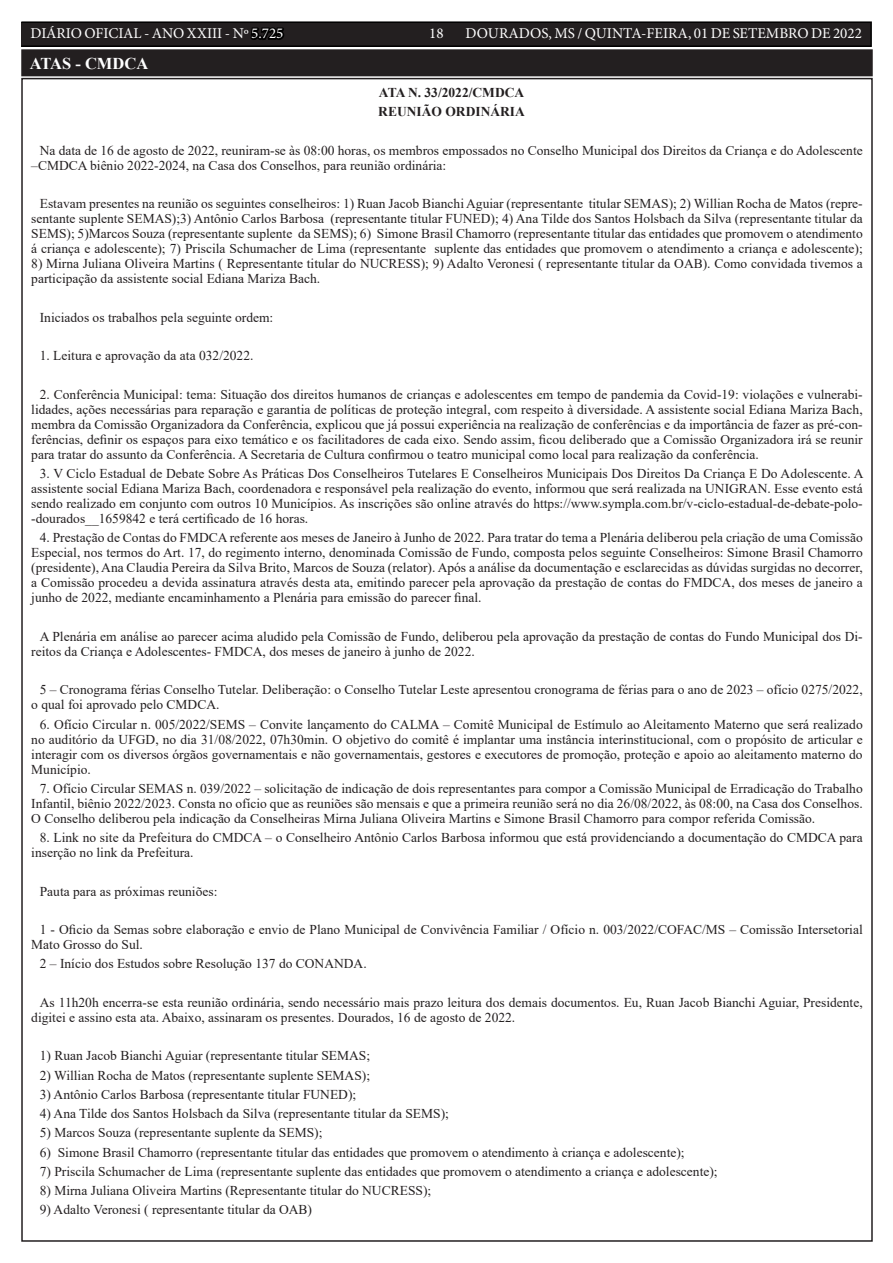
<style>
.page{position:relative;width:893px;height:1263px;background:#fff}
.page>*{position:absolute;margin:0;border:0;box-sizing:border-box;transform-origin:0 0}
.TEXTO{font:700 16.5px "Times New Roman";color:#fff}
.t1{font:15px "Minion Pro";color:#fff}
.TEXTO-2{font:13.5px/15px "Times New Roman";color:#231f20}
.TEXTO-3{font:700 13.5px "Times New Roman";color:#231f20}
.s1{color:#000}
</style>
<div class="page">
<div style="left:21px;top:22px;width:850px;height:24px;background:#231f20"></div>
<div style="left:21px;top:21px;width:851px;height:26px;border:2px solid #000"></div>
<div style="left:23px;top:51px;width:848px;height:23px;background:#231f20"></div>
<div style="left:21px;top:49px;width:852px;height:27px;border:4px solid #231f20"></div>
<p class="t1" style="left:31px;top:24px;width:254px">DIÁRIO OFICIAL - ANO XXIII - Nº <span class="s1">5.725</span></p>
<p class="t1" style="left:429px;top:24px;width:16px">18</p>
<p class="t1" style="left:465px;top:24px;width:398px">DOURADOS, MS / QUINTA-FEIRA, 01 DE SETEMBRO DE 2022</p>
<p class="TEXTO" style="left:30px;top:52px;width:120px">ATAS - CMDCA</p>
<p class="TEXTO-3" style="left:379px;top:83px;width:147px">ATA N. 33/2022/CMDCA</p>
<p class="TEXTO-3" style="left:378px;top:102px;width:148px">REUNIÃO ORDINÁRIA</p>
<p class="TEXTO-2" style="left:31px;top:142px;width:833px;text-indent:9px">Na data de 16 de agosto de 2022, reuniram-se às 08:00 horas, os membros empossados no Conselho Municipal dos Direitos da Criança e do Adolescente –CMDCA biênio 2022-2024, na Casa dos Conselhos, para reunião ordinária:</p>
<p class="TEXTO-2" style="left:31px;top:196px;width:833px;text-align:justify;text-indent:9px">Estavam presentes na reunião os seguintes conselheiros: 1) Ruan Jacob Bianchi Aguiar (representante titular SEMAS); 2) Willian Rocha de Matos (repre&shy;sentante suplente SEMAS);3) Antônio Carlos Barbosa (representante titular FUNED); 4) Ana Tilde dos Santos Holsbach da Silva (representante titular da SEMS); 5)Marcos Souza (representante suplente da SEMS); 6) Simone Brasil Chamorro (representante titular das entidades que promovem o atendimento á criança e adolescente); 7) Priscila Schumacher de Lima (representante suplente das entidades que promovem o atendimento a criança e adolescente);</p>
<p class="TEXTO-2" style="left:31px;top:256px;width:833px">8) Mirna Juliana Oliveira Martins ( Representante titular do NUCRESS); 9) Adalto Veronesi ( representante titular da OAB). Como convidada tivemos a participação da assistente social Ediana Mariza Bach.</p>
<p class="TEXTO-2" style="left:40px;top:309px;width:235px">Iniciados os trabalhos pela seguinte ordem:</p>
<p class="TEXTO-2" style="left:40px;top:348px;width:215px">1. Leitura e aprovação da ata 032/2022.</p>
<p class="TEXTO-2" style="left:31px;top:386px;width:833px;text-align:justify;text-indent:9px">2. Conferência Municipal: tema: Situação dos direitos humanos de crianças e adolescentes em tempo de pandemia da Covid-19: violações e vulnerabi&shy;lidades, ações necessárias para reparação e garantia de políticas de proteção integral, com respeito à diversidade. A assistente social Ediana Mariza Bach, membra da Comissão Organizadora da Conferência, explicou que já possui experiência na realização de conferências e da importância de fazer as pré-con&shy;ferências, definir os espaços para eixo temático e os facilitadores de cada eixo. Sendo assim, ficou deliberado que a Comissão Organizadora irá se reunir para tratar do assunto da Conferência. A Secretaria de Cultura confirmou o teatro municipal como local para realização da conferência.</p>
<p class="TEXTO-2" style="left:31px;top:466px;width:834px;text-align:justify;text-indent:9px">3. V Ciclo Estadual de Debate Sobre As Práticas Dos Conselheiros Tutelares E Conselheiros Municipais Dos Direitos Da Criança E Do Adolescente. A assistente social Ediana Mariza Bach, coordenadora e responsável pela realização do evento, informou que será realizada na UNIGRAN. Esse evento está sendo realizado em conjunto com outros 10 Municípios. As inscrições são online através do https://www.sympla.com.br/v-ciclo-estadual-de-debate-polo--dourados__1659842 e terá certificado de 16 horas.</p>
<p class="TEXTO-2" style="left:31px;top:530px;width:833px;text-align:justify;text-indent:9px">4. Prestação de Contas do FMDCA referente aos meses de Janeiro à Junho de 2022. Para tratar do tema a Plenária deliberou pela criação de uma Comissão Especial, nos termos do Art. 17, do regimento interno, denominada Comissão de Fundo, composta pelos seguinte Conselheiros: Simone Brasil Chamorro (presidente), Ana Claudia Pereira da Silva Brito, Marcos de Souza (relator). Após a análise da documentação e esclarecidas as dúvidas surgidas no decorrer, a Comissão procedeu a devida assinatura através desta ata, emitindo parecer pela aprovação da prestação de contas do FMDCA, dos meses de janeiro a junho de 2022, mediante encaminhamento a Plenária para emissão do parecer final.</p>
<p class="TEXTO-2" style="left:31px;top:628px;width:833px;text-indent:9px">A Plenária em análise ao parecer acima aludido pela Comissão de Fundo, deliberou pela aprovação da prestação de contas do Fundo Municipal dos Di&shy;reitos da Criança e Adolescentes- FMDCA, dos meses de janeiro à junho de 2022.</p>
<p class="TEXTO-2" style="left:31px;top:682px;width:833px;text-indent:9px">5 – Cronograma férias Conselho Tutelar. Deliberação: o Conselho Tutelar Leste apresentou cronograma de férias para o ano de 2023 – ofício 0275/2022, o qual foi aprovado pelo CMDCA.</p>
<p class="TEXTO-2" style="left:31px;top:716px;width:833px;text-align:justify;text-indent:9px">6. Ofício Circular n. 005/2022/SEMS – Convite lançamento do CALMA – Comitê Municipal de Estímulo ao Aleitamento Materno que será realizado no auditório da UFGD, no dia 31/08/2022, 07h30min. O objetivo do comitê é implantar uma instância interinstitucional, com o propósito de articular e interagir com os diversos órgãos governamentais e não governamentais, gestores e executores de promoção, proteção e apoio ao aleitamento materno do Município.</p>
<p class="TEXTO-2" style="left:31px;top:780px;width:833px;text-align:justify;text-indent:9px">7. Ofício Circular SEMAS n. 039/2022 – solicitação de indicação de dois representantes para compor a Comissão Municipal de Erradicação do Trabalho Infantil, biênio 2022/2023. Consta no ofício que as reuniões são mensais e que a primeira reunião será no dia 26/08/2022, às 08:00, na Casa dos Conselhos.<br>O Conselho deliberou pela indicação da Conselheiras Mirna Juliana Oliveira Martins e Simone Brasil Chamorro para compor referida Comissão.</p>
<p class="TEXTO-2" style="left:31px;top:830px;width:833px;text-indent:9px">8. Link no site da Prefeitura do CMDCA – o Conselheiro Antônio Carlos Barbosa informou que está providenciando a documentação do CMDCA para inserção no link da Prefeitura.</p>
<p class="TEXTO-2" style="left:40px;top:883px;width:179px">Pauta para as próximas reuniões:</p>
<p class="TEXTO-2" style="left:31px;top:922px;width:833px;text-indent:9px">1 - Oficio da Semas sobre elaboração e envio de Plano Municipal de Convivência Familiar / Ofício n. 003/2022/COFAC/MS – Comissão Intersetorial<br>Mato Grosso do Sul.</p>
<p class="TEXTO-2" style="left:40px;top:956px;width:328px">2 – Início dos Estudos sobre Resolução 137 do CONANDA.</p>
<p class="TEXTO-2" style="left:31px;top:994px;width:833px;text-indent:9px">As 11h20h encerra-se esta reunião ordinária, sendo necessário mais prazo leitura dos demais documentos. Eu, Ruan Jacob Bianchi Aguiar, Presidente, digitei e assino esta ata. Abaixo, assinaram os presentes. Dourados, 16 de agosto de 2022.</p>
<p class="TEXTO-2" style="left:40px;top:1048px;width:332px">1) Ruan Jacob Bianchi Aguiar (representante titular SEMAS;</p>
<p class="TEXTO-2" style="left:40px;top:1067px;width:332px">2) Willian Rocha de Matos (representante suplente SEMAS);</p>
<p class="TEXTO-2" style="left:40px;top:1086px;width:318px">3) Antônio Carlos Barbosa (representante titular FUNED);</p>
<p class="TEXTO-2" style="left:40px;top:1106px;width:411px">4) Ana Tilde dos Santos Holsbach da Silva (representante titular da SEMS);</p>
<p class="TEXTO-2" style="left:40px;top:1125px;width:284px">5) Marcos Souza (representante suplente da SEMS);</p>
<p class="TEXTO-2" style="left:40px;top:1144px;width:646px">6) Simone Brasil Chamorro (representante titular das entidades que promovem o atendimento à criança e adolescente);</p>
<p class="TEXTO-2" style="left:40px;top:1163px;width:679px">7) Priscila Schumacher de Lima (representante suplente das entidades que promovem o atendimento a criança e adolescente);</p>
<p class="TEXTO-2" style="left:40px;top:1183px;width:393px">8) Mirna Juliana Oliveira Martins (Representante titular do NUCRESS);</p>
<p class="TEXTO-2" style="left:40px;top:1202px;width:274px">9) Adalto Veronesi ( representante titular da OAB)</p>
</div>
